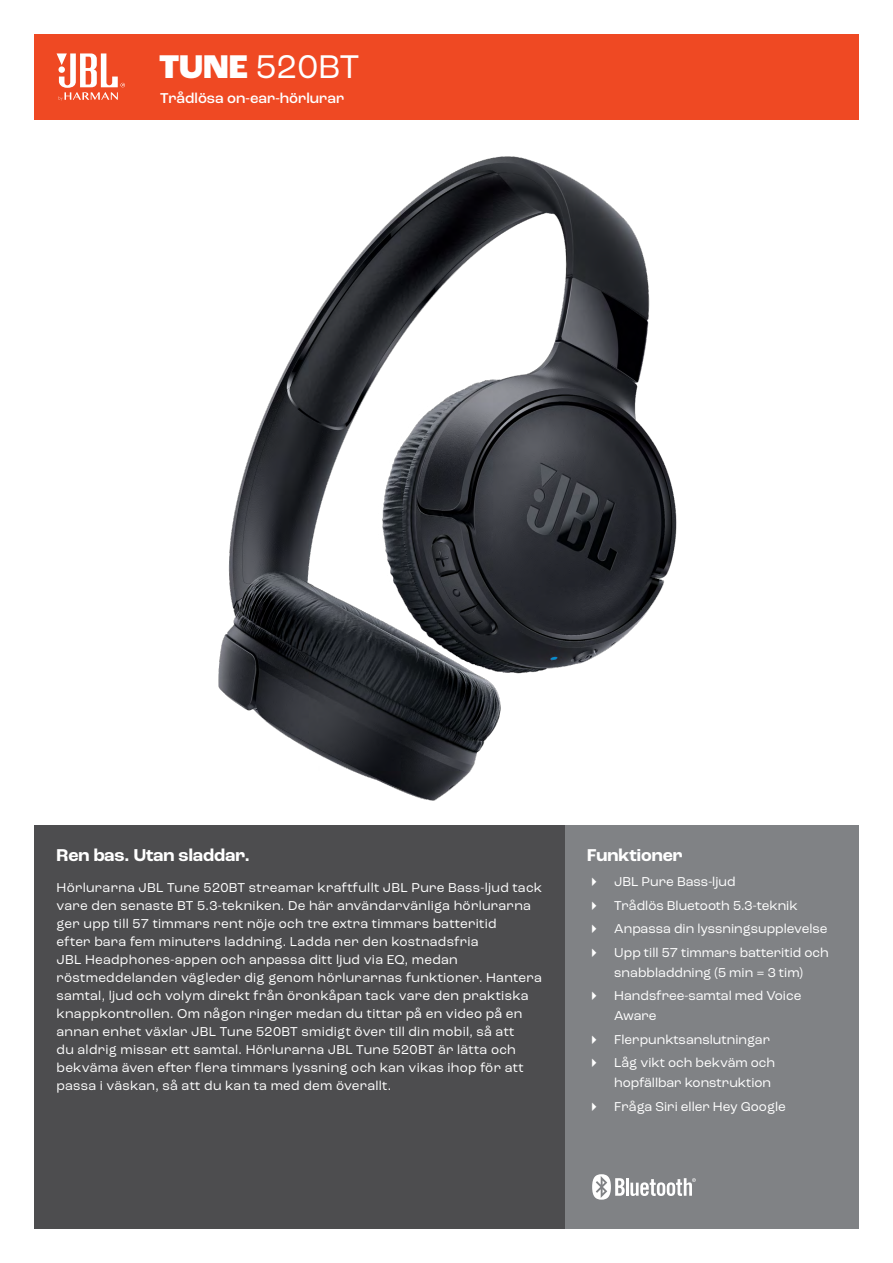
<style>
.page{position:relative;width:893px;height:1263px;background:#fff}
.page>*{position:absolute;margin:0;border:0;box-sizing:border-box;transform-origin:0 0}
.t1{font:34.5px "Roc Grotesk";color:#fff}
.t2{font:700 18px "Roc Grotesk";color:#fff}
.t3{font:500 15px "Roc Grotesk";color:#fff}
.t4{font:13.5px/18px "Roc Grotesk";letter-spacing:.02em;color:#fff}
.t5{font:13.5px/23.7px "Roc Grotesk";color:#fff}
.s1{font-weight:800}
</style>
<div class="page">
<img style="left:218px;top:156px;width:459px;height:645px">
<div style="left:565px;top:825px;width:294px;height:404px;background:#808285"></div>
<div style="left:34px;top:825px;width:531px;height:404px;background:#4d4d4f"></div>
<div style="left:34px;top:34px;width:825px;height:85px;background:#ef4923"></div>
<svg style="left:57px;top:53px;width:68px;height:48px"></svg>
<svg style="left:592px;top:1174px;width:104px;height:26px"></svg>
<h1 class="t1" style="left:159px;top:46px;width:202px"><span class="s1">TUNE</span> 520BT</h1>
<p class="t3" style="left:160px;top:89px;width:185px">Trådlösa on-ear-hörlurar</p>
<h2 class="t2" style="left:57px;top:844px;width:195px">Ren bas. Utan sladdar.</h2>
<p class="t4" style="left:57px;top:878px;width:487px">Hörlurarna JBL Tune 520BT streamar kraftfullt JBL Pure Bass-ljud tack vare den senaste BT 5.3-tekniken. De här användarvänliga hörlurarna ger upp till 57 timmars rent nöje och tre extra timmars batteritid<br>efter bara fem minuters laddning. Ladda ner den kostnadsfria<br>JBL Headphones-appen och anpassa ditt ljud via EQ, medan röstmeddelanden vägleder dig genom hörlurarnas funktioner. Hantera samtal, ljud och volym direkt från öronkåpan tack vare den praktiska knappkontrollen. Om någon ringer medan du tittar på en video på en annan enhet växlar JBL Tune 520BT smidigt över till din mobil, så att<br>du aldrig missar ett samtal. Hörlurarna JBL Tune 520BT är lätta och bekväma även efter flera timmars lyssning och kan vikas ihop för att passa i väskan, så att du kan ta med dem överallt.</p>
<h2 class="t2" style="left:587px;top:844px;width:97px">Funktioner</h2>
<p class="t5" style="left:614px;top:870px;width:216px">JBL Pure Bass-ljud<br>Trådlös Bluetooth 5.3-teknik<br>Anpassa din lyssningsupplevelse<br>Upp till 57 timmars batteritid och</p>
<p class="t5" style="left:614px;top:960px;width:190px">snabbladdning (5 min = 3 tim)<br>Handsfree-samtal med Voice</p>
<p class="t5" style="left:614px;top:1004px;width:162px">Aware<br>Flerpunktsanslutningar<br>Låg vikt och bekväm och</p>
<p class="t5" style="left:614px;top:1071px;width:173px">hopfällbar konstruktion<br>Fråga Siri eller Hey Google</p>
</div>
